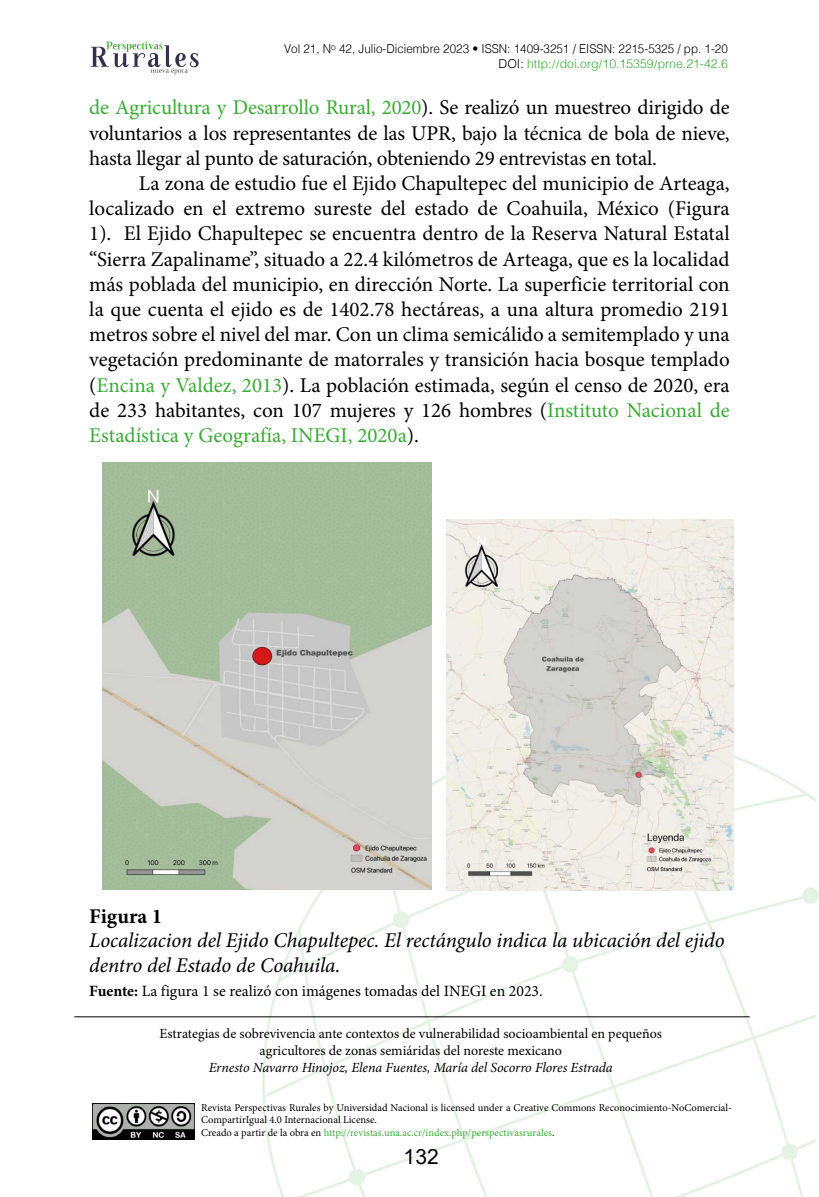
<style>
.page{position:relative;width:819px;height:1197px;background:#fff}
.page>*{position:absolute;margin:0;border:0;box-sizing:border-box;transform-origin:0 0}
.t1{font:21px/25.2px "Minion Pro";letter-spacing:-.005em;color:#000;text-align:justify}
.t2{font:italic 21px/24.5px "Minion Pro";letter-spacing:-.005em;color:#000}
.t3{font:700 21px "Minion Pro";color:#000}
.t4{font:21px "Arial";color:#000}
.t5{font:15.75px "Minion Pro";color:#000}
.t6{font:14px/16.8px "Minion Pro";color:#000;text-align:center}
.t7{font:italic 14px "Minion Pro";letter-spacing:-.01em;color:#000}
.t8{font:300 12.25px/14.7px "Helvetica";color:#000;text-align:right;scale:.95 1}
.t9{font:10.5px/12.6px "Minion Pro";color:#000}
.s1{color:#3aaa35}
.s2{font-family:"Minion Pro";font-weight:400;color:#3aaa35}
.s3{font-weight:700}
</style>
<div class="page">
<img style="left:263px;top:734px;width:556px;height:463px">
<svg style="left:91px;top:42px;width:108px;height:33px"></svg>
<img style="left:92px;top:1103px;width:103px;height:36px">
<hr style="left:74px;top:1017px;width:676px;height:1px;background:#000">
<img style="left:102px;top:463px;width:330px;height:427px">
<img style="left:447px;top:520px;width:286px;height:371px">
<p class="t8" style="left:284px;top:41px;width:469px">Vol 21, N<sup>o</sup> 42, Julio-Diciembre 2023 • ISSN: 1409-3251 / EISSN: 2215-5325 / pp. 1-20<br>DOI: <span class="s1">http:</span><span class="s2">//</span><span class="s1">doi.org</span><span class="s2">/</span><span class="s1">10.15359</span><span class="s2">/</span><span class="s1">prne.21-42.6</span></p>
<p class="t1" style="left:89px;top:95px;width:642px"><span class="s1">de Agricultura y Desarrollo Rural, 2020</span>). Se realizó un muestreo dirigido de voluntarios a los representantes de las UPR, bajo la técnica de bola de nieve, hasta llegar al punto de saturación, obteniendo 29 entrevistas en total.</p>
<p class="t1" style="left:89px;top:171px;width:642px;text-indent:50px">La zona de estudio fue el Ejido Chapultepec del municipio de Arteaga, localizado en el extremo sureste del estado de Coahuila, México (Figura 1). El Ejido Chapultepec se encuentra dentro de la Reserva Natural Estatal “Sierra Zapaliname”, situado a 22.4 kilómetros de Arteaga, que es la localidad más poblada del municipio, en dirección Norte. La superficie territorial con la que cuenta el ejido es de 1402.78 hectáreas, a una altura promedio 2191 metros sobre el nivel del mar. Con un clima semicálido a semitemplado y una vegetación predominante de matorrales y transición hacia bosque templado (<span class="s1">Encina y Valdez, 2013</span>). La población estimada, según el censo de 2020, era de 233 habitantes, con 107 mujeres y 126 hombres (<span class="s1">Instituto Nacional de Estadística y Geografía, INEGI, 2020a</span>).</p>
<p class="t3" style="left:89px;top:901px;width:75px">Figura 1</p>
<p class="t2" style="left:89px;top:928px;width:637px">Localizacion del Ejido Chapultepec. El rectángulo indica la ubicación del ejido dentro del Estado de Coahuila.</p>
<p class="t5" style="left:89px;top:980px;width:455px"><span class="s3">Fuente:</span> La figura 1 se realizó con imágenes tomadas del INEGI en 2023.</p>
<p class="t6" style="left:159px;top:1026px;width:504px">Estrategias de sobrevivencia ante contextos de vulnerabilidad socioambiental en pequeños agricultores de zonas semiáridas del noreste mexicano</p>
<p class="t7" style="left:209px;top:1058px;width:406px">Ernesto Navarro Hinojoz, Elena Fuentes, María del Socorro Flores Estrada</p>
<p class="t9" style="left:201px;top:1101px;width:532px">Revista Perspectivas Rurales by Universidad Nacional is licensed under a Creative Commons Reconocimiento-NoComercial-<br>CompartirIgual 4.0 Internacional License.<br>Creado a partir de la obra en <span class="s1">http://revistas.una.ac.cr/index.php/perspectivasrurales</span>.</p>
<p class="t4" style="left:404px;top:1143px;width:37px">132</p>
</div>
